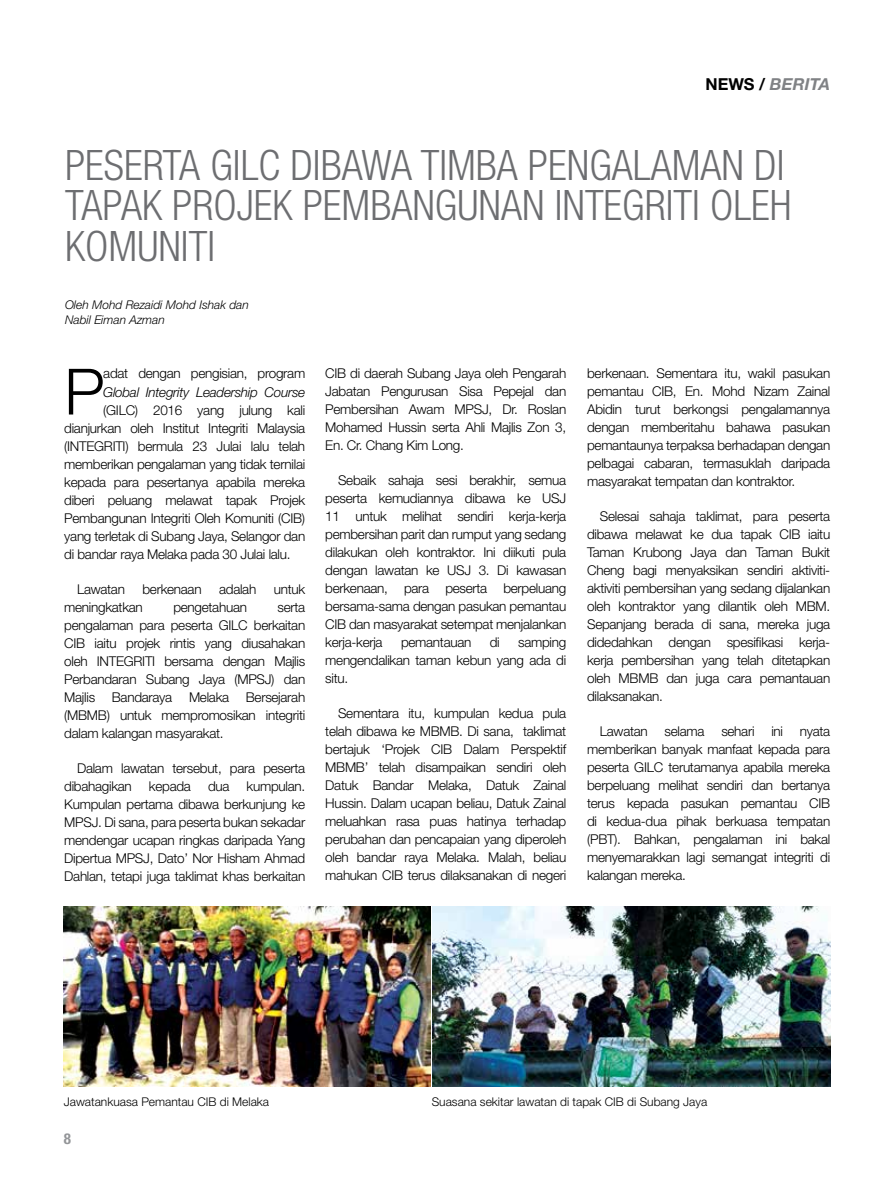
<style>
.page{position:relative;width:893px;height:1191px;background:#fff}
.page>*{position:absolute;margin:0;border:0;box-sizing:border-box;transform-origin:0 0}
.t1{font:300 63.9px "Helvetica Neue LT Std";color:#000}
.t2{font:300 condensed 42px/40.5px "Helvetica Neue LT Std";color:#6d6e71}
.t3{font:italic 700 16.5px "Helvetica Neue LT Std";color:#808285}
.t4{font:700 condensed 15px "Helvetica Neue LT Std";color:#939598}
.t5{font:300 13.5px/18px "Helvetica Neue LT Std";letter-spacing:-.02em;color:#000;text-align:justify}
.t6{font:italic 300 13.5px "Helvetica Neue LT Std";letter-spacing:-.02em;color:#000}
.t7{font:300 12px "Helvetica Neue LT Std";color:#000}
.t8{font:italic 300 12px/14.4px "Helvetica Neue LT Std";color:#000}
.s1{font-style:normal;color:#000}
</style>
<div class="page">
<img style="left:64px;top:906px;width:366px;height:180px">
<img style="left:433px;top:906px;width:397px;height:180px">
<p class="t3" style="left:705px;top:74px;width:126px"><span class="s1">NEWS /</span> BERITA</p>
<h2 class="t2" style="left:65px;top:144px;width:728px;text-indent:225px">DIBAWA TIMBA PENGALAMAN DI<br>TAPAK PROJEK PEMBANGUNAN INTEGRITI OLEH<br>KOMUNITI</h2>
<h2 class="t2" style="left:65px;top:144px;width:163px">PESERTA GILC</h2>
<p class="t8" style="left:65px;top:297px;width:185px">Oleh Mohd Rezaidi Mohd Ishak dan<br>Nabil Eiman Azman</p>
<h1 class="t1" style="left:64px;top:353px;width:42px">P</h1>
<p class="t5" style="left:103px;top:364px;width:203px">adat dengan pengisian, program</p>
<p class="t6" style="left:103px;top:384px;width:203px">Global Integrity Leadership Course</p>
<p class="t5" style="left:64px;top:400px;width:242px;text-indent:39px">(GILC) 2016 yang julung kali dianjurkan oleh Institut Integriti Malaysia (INTEGRITI) bermula 23 Julai lalu telah memberikan pengalaman yang tidak ternilai kepada para pesertanya apabila mereka diberi peluang melawat tapak Projek Pembangunan Integriti Oleh Komuniti (CIB) yang terletak di Subang Jaya, Selangor dan di bandar raya Melaka pada 30 Julai lalu.</p>
<p class="t5" style="left:77px;top:579px;width:49px">Lawatan</p>
<p class="t5" style="left:142px;top:579px;width:61px">berkenaan</p>
<p class="t5" style="left:219px;top:579px;width:39px">adalah</p>
<p class="t5" style="left:274px;top:579px;width:33px">untuk</p>
<p class="t5" style="left:64px;top:597px;width:80px">meningkatkan</p>
<p class="t5" style="left:173px;top:597px;width:75px">pengetahuan</p>
<p class="t5" style="left:64px;top:597px;width:242px;text-indent:213px">serta pengalaman para peserta GILC berkaitan CIB iaitu projek rintis yang diusahakan oleh INTEGRITI bersama dengan Majlis Perbandaran Subang Jaya (MPSJ) dan Majlis Bandaraya Melaka Bersejarah (MBMB) untuk mempromosikan integriti dalam kalangan masyarakat.</p>
<p class="t5" style="left:64px;top:758px;width:242px;text-indent:13px">Dalam lawatan tersebut, para peserta dibahagikan</p>
<p class="t5" style="left:64px;top:776px;width:242px;text-indent:182px">kumpulan.<br>Kumpulan pertama dibawa berkunjung ke MPSJ. Di sana, para peserta bukan sekadar mendengar ucapan ringkas daripada Yang Dipertua MPSJ, Dato’ Nor Hisham Ahmad Dahlan, tetapi juga taklimat khas berkaitan</p>
<p class="t5" style="left:149px;top:776px;width:43px">kepada</p>
<p class="t5" style="left:208px;top:776px;width:23px">dua</p>
<p class="t5" style="left:325px;top:364px;width:242px">CIB di daerah Subang Jaya oleh Pengarah Jabatan Pengurusan Sisa Pepejal dan Pembersihan Awam MPSJ, Dr. Roslan Mohamed Hussin serta Ahli Majlis Zon 3, En. Cr. Chang Kim Long.</p>
<p class="t5" style="left:325px;top:471px;width:242px;text-indent:13px">Sebaik sahaja sesi berakhir, semua peserta kemudiannya dibawa ke USJ 11 untuk melihat sendiri kerja-kerja pembersihan parit dan rumput yang sedang dilakukan oleh kontraktor. Ini diikuti pula dengan lawatan ke USJ 3. Di kawasan berkenaan, para peserta berpeluang bersama-sama dengan pasukan pemantau CIB dan masyarakat setempat menjalankan kerja-kerja</p>
<p class="t5" style="left:325px;top:633px;width:242px;text-indent:193px">samping mengendalikan taman kebun yang ada di situ.</p>
<p class="t5" style="left:325px;top:704px;width:242px;text-indent:13px">Sementara itu, kumpulan kedua pula telah dibawa ke MBMB. Di sana, taklimat bertajuk ‘Projek CIB Dalam Perspektif MBMB’ telah disampaikan sendiri oleh Datuk Bandar Melaka, Datuk Zainal Hussin. Dalam ucapan beliau, Datuk Zainal meluahkan rasa puas hatinya terhadap perubahan dan pencapaian yang diperoleh oleh bandar raya Melaka. Malah, beliau mahukan CIB terus dilaksanakan di negeri</p>
<p class="t5" style="left:401px;top:633px;width:72px">pemantauan</p>
<p class="t5" style="left:490px;top:633px;width:11px">di</p>
<p class="t5" style="left:587px;top:364px;width:245px">berkenaan. Sementara itu, wakil pasukan pemantau CIB, En. Mohd Nizam Zainal Abidin turut berkongsi pengalamannya dengan memberitahu bahawa pasukan pemantaunya terpaksa berhadapan dengan pelbagai cabaran, termasuklah daripada masyarakat tempatan dan kontraktor.</p>
<p class="t5" style="left:587px;top:507px;width:245px;text-indent:13px">Selesai sahaja taklimat, para peserta dibawa melawat ke dua tapak CIB iaitu Taman Krubong Jaya dan Taman Bukit Cheng bagi menyaksikan sendiri aktiviti&shy;aktiviti pembersihan yang sedang dijalankan oleh kontraktor yang dilantik oleh MBM.<br>Sepanjang berada di sana, mereka juga didedahkan dengan spesifikasi kerja&shy;kerja pembersihan yang telah ditetapkan oleh MBMB dan juga cara pemantauan dilaksanakan.</p>
<p class="t5" style="left:587px;top:722px;width:245px;text-indent:13px">Lawatan selama sehari ini nyata memberikan banyak manfaat kepada para peserta GILC terutamanya apabila mereka berpeluang melihat sendiri dan bertanya terus kepada pasukan pemantau CIB di kedua-dua pihak berkuasa tempatan (PBT). Bahkan, pengalaman ini bakal menyemarakkan lagi semangat integriti di kalangan mereka.</p>
<p class="t7" style="left:64px;top:1094px;width:207px">Jawatankuasa Pemantau CIB di Melaka</p>
<p class="t7" style="left:432px;top:1094px;width:277px">Suasana sekitar lawatan di tapak CIB di Subang Jaya</p>
<p class="t4" style="left:64px;top:1129px;width:9px">8</p>
</div>
